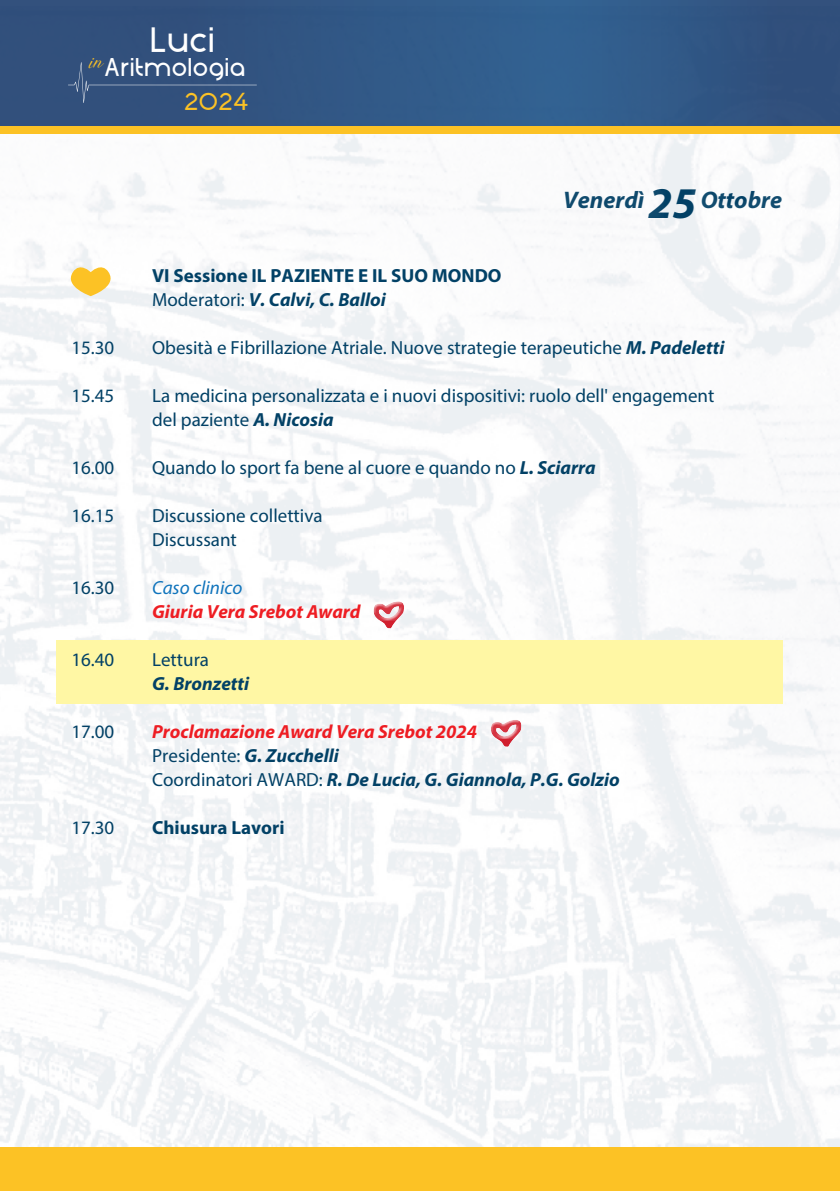
<style>
.page{position:relative;width:840px;height:1191px;background:#fff}
.page>*{position:absolute;margin:0;border:0;box-sizing:border-box;transform-origin:0 0}
.t1{font:28px "Fidena";color:#fff}
.t2{font:italic 700 24px "Myriad Pro";color:#024166}
.t3{font:20.4px "Fidena";letter-spacing:.1em;color:#fff}
.t4{font:19.6px "Fidena";color:#fcc225}
.t5{font:19px/24px "Myriad Pro";color:#024166}
.t6{font:italic 700 19px/24px "Myriad Pro";color:#024166}
.t7{font:700 19px/24px "Myriad Pro";color:#024166}
.t8{font:italic 700 19px "Myriad Pro";color:#ee1d23}
.t9{font:italic 19px "Myriad Pro";color:#1074bc}
.t10{font:italic 18.2px "Betterlove";color:#fcc225}
.s1{font-weight:400}
.s2{font-style:italic}
.s3{font-size:44px}
.s4{font-weight:700;font-style:italic}
.s5{color:#ee1d23}
.s6{font-weight:400;font-style:normal}
</style>
<div class="page">
<img style="left:0;top:134px;width:839px;height:1057px">
<div style="left:0;top:0;width:839px;height:128px;background:linear-gradient(to right,#36557d,#345c87)"></div>
<div style="left:0;top:1146px;width:839px;height:44px;background:#fcc225"></div>
<div style="left:0;top:127px;width:839px;height:7px;background:#fcc225"></div>
<div style="left:68px;top:62px;width:189px;height:41px;background:#32507c"></div>
<svg style="left:63px;top:261px;width:55px;height:35px"></svg>
<svg style="left:373px;top:620px;width:31px;height:8px"></svg>
<svg style="left:372px;top:600px;width:33px;height:20px"></svg>
<svg style="left:490px;top:739px;width:31px;height:7px"></svg>
<svg style="left:489px;top:718px;width:33px;height:21px"></svg>
<div style="left:57px;top:640px;width:725px;height:63px;background:#fff7a4"></div>
<h1 class="t1" style="left:152px;top:21px;width:63px">Luci</h1>
<p class="t10" style="left:89px;top:47px;width:15px">in</p>
<p class="t3" style="left:105px;top:54px;width:141px">Aritmologia</p>
<p class="t4" style="left:185px;top:88px;width:64px">2O24</p>
<p class="t7" style="left:152px;top:263px;width:351px">VI Sessione IL PAZIENTE E IL SUO MONDO<br><span class="s1">Moderatori:</span> <span class="s2">V. Calvi, C. Balloi</span></p>
<p class="t2" style="left:563px;top:184px;width:220px">Venerdì <span class="s3">25</span> Ottobre</p>
<p class="t5" style="left:71px;top:335px;width:44px">15.30</p>
<p class="t5" style="left:152px;top:335px;width:573px">Obesità e Fibrillazione Atriale. Nuove strategie terapeutiche <span class="s4">M. Padeletti</span></p>
<p class="t5" style="left:71px;top:383px;width:44px">15.45</p>
<p class="t5" style="left:152px;top:383px;width:563px">La medicina personalizzata e i nuovi dispositivi: ruolo dell' engagement del paziente <span class="s4">A. Nicosia</span></p>
<p class="t5" style="left:71px;top:455px;width:44px">16.00</p>
<p class="t5" style="left:152px;top:455px;width:445px">Quando lo sport fa bene al cuore e quando no <span class="s4">L. Sciarra</span></p>
<p class="t5" style="left:71px;top:503px;width:44px">16.15</p>
<p class="t5" style="left:152px;top:503px;width:172px">Discussione collettiva<br>Discussant</p>
<p class="t5" style="left:71px;top:575px;width:44px">16.30</p>
<p class="t9" style="left:152px;top:576px;width:92px">Caso clinico</p>
<p class="t8" style="left:152px;top:599px;width:210px">Giuria Vera Srebot Award</p>
<p class="t5" style="left:71px;top:647px;width:44px">16.40</p>
<p class="t5" style="left:152px;top:647px;width:58px">Lettura</p>
<p class="t6" style="left:152px;top:671px;width:98px">G. Bronzetti</p>
<p class="t5" style="left:71px;top:719px;width:44px">17.00</p>
<p class="t6" style="left:152px;top:719px;width:469px"><span class="s5">Proclamazione Award Vera Srebot 2024<br></span><span class="s6">Presidente:</span> G. Zucchelli<br><span class="s6">Coordinatori AWARD:</span> R. De Lucia, G. Giannola, P.G. Golzio</p>
<p class="t5" style="left:71px;top:815px;width:44px">17.30</p>
<p class="t7" style="left:152px;top:815px;width:134px">Chiusura Lavori</p>
</div>
